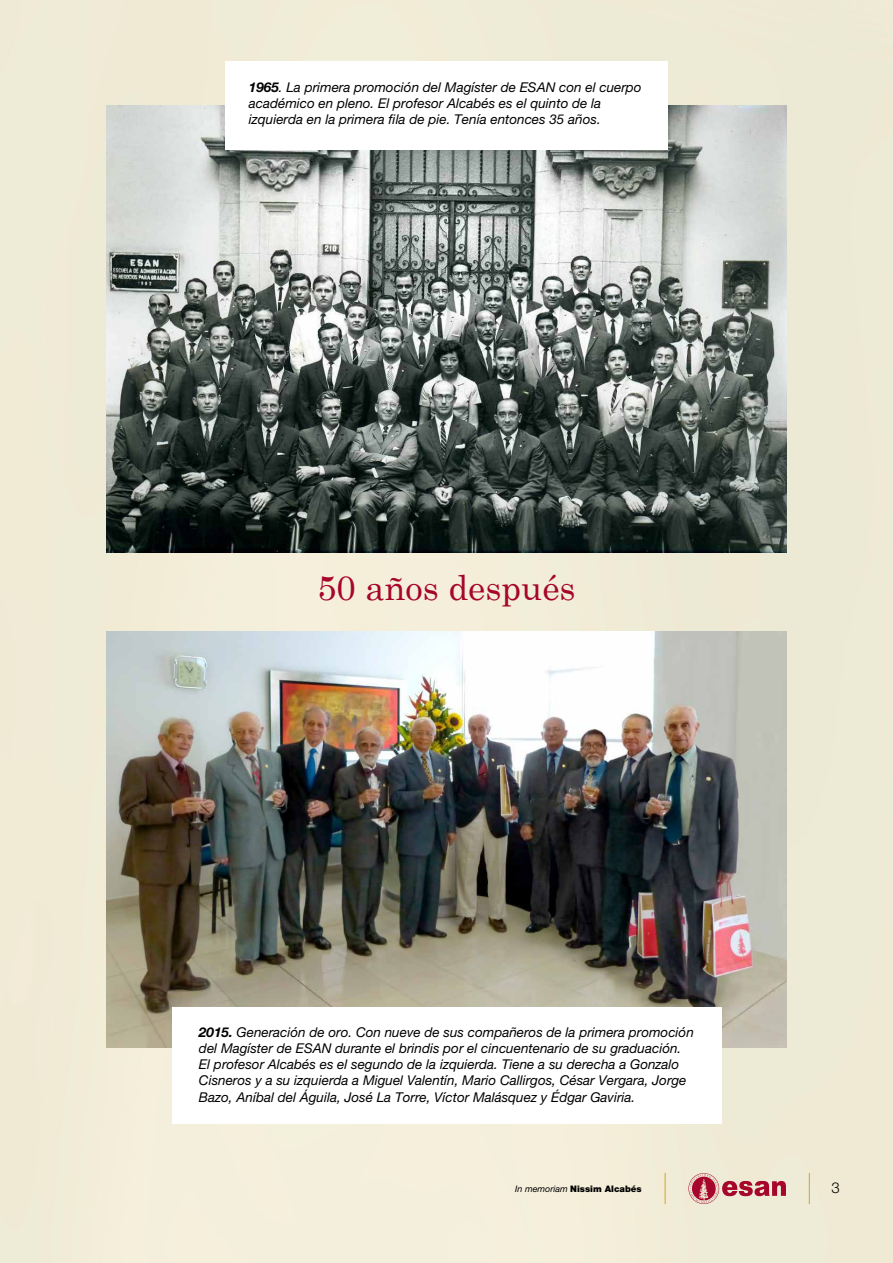
<style>
.page{position:relative;width:893px;height:1263px;background:#f0ebd6}
.page>*{position:absolute;margin:0;border:0;box-sizing:border-box;transform-origin:0 0}
.t1{font:34.5px "Century Schoolbook";color:#a6052c}
.t2{font:300 15px "Helvetica Neue LT Pro";color:#000}
.t3{font:italic 13.5px/16.2px "Helvetica Neue LT Pro";color:#000}
.t4{font:900 9px "Helvetica Neue LT Pro";color:#000}
.s1{font-weight:700}
.s2{font-weight:400;font-style:italic}
</style>
<div class="page">
<img style="left:106px;top:631px;width:681px;height:416px">
<div style="left:171px;top:1007px;width:550px;height:117px;background:#fff"></div>
<img style="left:106px;top:106px;width:681px;height:447px">
<div style="left:225px;top:62px;width:443px;height:88px;background:#fff"></div>
<hr style="left:809px;top:1173px;width:1px;height:31px;background:#cba829">
<hr style="left:665px;top:1173px;width:1px;height:31px;background:#cba829">
<svg style="left:688px;top:1173px;width:98px;height:31px"></svg>
<p class="t3" style="left:249px;top:79px;width:394px"><span class="s1">1965</span>. La primera promoción del Magíster de ESAN con el cuerpo académico en pleno. El profesor Alcabés es el quinto de la izquierda en la primera fila de pie. Tenía entonces 35 años.</p>
<h1 class="t1" style="left:317px;top:566px;width:260px">50 años después</h1>
<p class="t3" style="left:199px;top:1024px;width:496px"><span class="s1">2015.</span> Generación de oro. Con nueve de sus compañeros de la primera promoción del Magíster de ESAN durante el brindis por el cincuentenario de su graduación.<br>El profesor Alcabés es el segundo de la izquierda. Tiene a su derecha a Gonzalo Cisneros y a su izquierda a Miguel Valentín, Mario Callirgos, César Vergara, Jorge Bazo, Aníbal del Águila, José La Torre, Víctor Malásquez y Édgar Gaviria.</p>
<p class="t4" style="left:515px;top:1184px;width:128px"><span class="s2">In memoriam</span> Nissim Alcabés</p>
<p class="t2" style="left:831px;top:1178px;width:10px">3</p>
</div>
